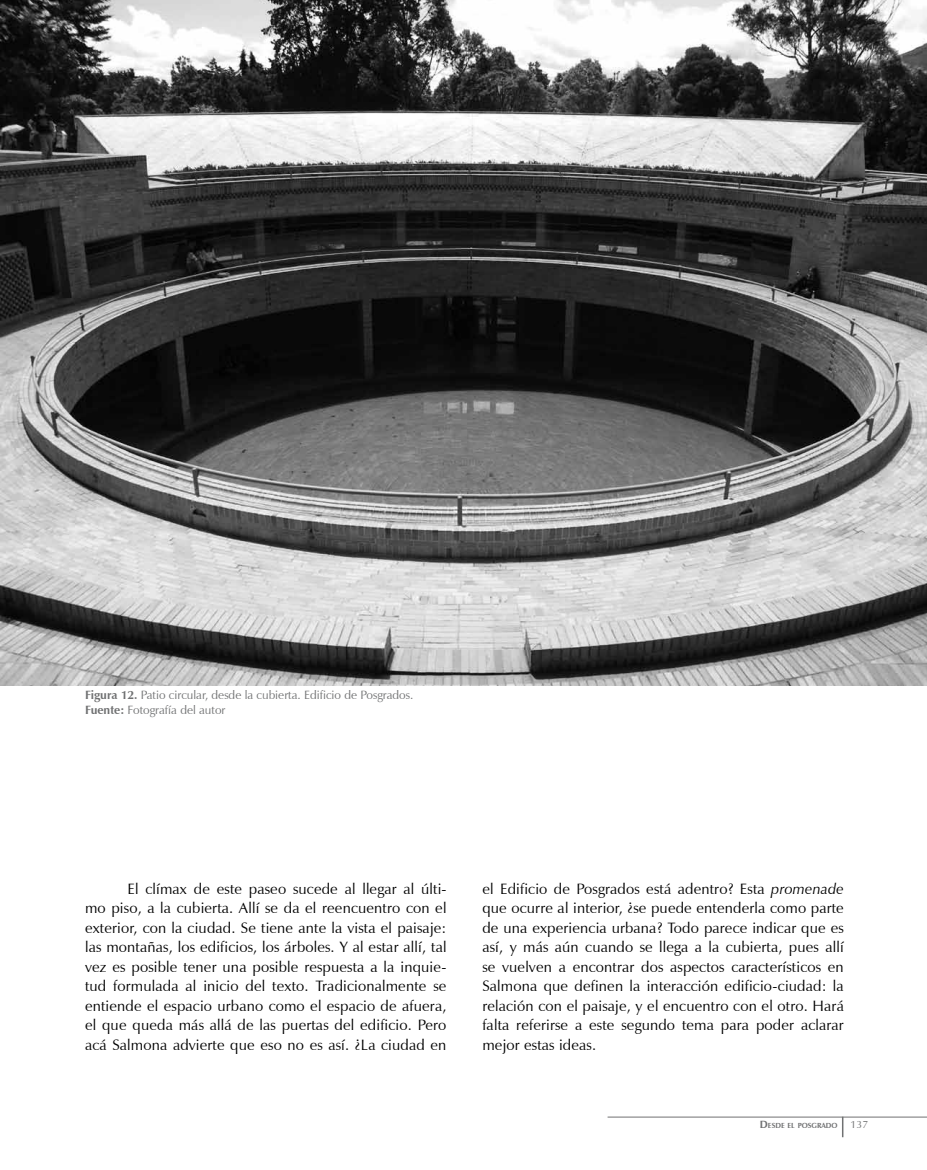
<style>
.page{position:relative;width:927px;height:1170px;background:#fff}
.page>*{position:absolute;margin:0;border:0;box-sizing:border-box;transform-origin:0 0}
.t1{font:15px/19.5px "Zapf Humanist 601 BT";letter-spacing:.01em;color:#000;text-align:justify}
.t2{font:12px/15px "Zapf Humanist 601 BT";color:#707172}
.t3{font:10.5px "Zapf Humanist 601 BT";color:#707172}
.t4{font:700 7.35px "Zapf Humanist 601 BT";color:#707172}
.s1{font-weight:700}
.s2{font-style:italic}
.s3{font-size:10.5px}
</style>
<div class="page">
<svg style="left:842px;top:1117px;width:1px;height:20px"></svg>
<hr style="left:608px;top:1116px;width:319px;height:1px;background:#707172">
<img style="left:0;top:0;width:927px;height:685px">
<p class="t2" style="left:85px;top:687px;width:330px"><span class="s1">Figura 12.</span> Patio circular, desde la cubierta. Edificio de Posgrados.<br><span class="s1">Fuente:</span> Fotografía del autor</p>
<p class="t1" style="left:85px;top:878px;width:363px;text-indent:43px">El clímax de este paseo sucede al llegar al últi&shy;mo piso, a la cubierta. Allí se da el reencuentro con el exterior, con la ciudad. Se tiene ante la vista el paisaje: las montañas, los edificios, los árboles. Y al estar allí, tal vez es posible tener una posible respuesta a la inquie&shy;tud formulada al inicio del texto. Tradicionalmente se entiende el espacio urbano como el espacio de afuera, el que queda más allá de las puertas del edificio. Pero acá Salmona advierte que eso no es así. ¿La ciudad en</p>
<p class="t1" style="left:482px;top:878px;width:363px">el Edificio de Posgrados está adentro? Esta <span class="s2">promenade </span>que ocurre al interior, ¿se puede entenderla como parte de una experiencia urbana? Todo parece indicar que es así, y más aún cuando se llega a la cubierta, pues allí se vuelven a encontrar dos aspectos característicos en Salmona que definen la interacción edificio-ciudad: la relación con el paisaje, y el encuentro con el otro. Hará falta referirse a este segundo tema para poder aclarar mejor estas ideas.</p>
<p class="t4" style="left:760px;top:1120px;width:79px"><span class="s3">D</span>ESDE EL POSGRADO</p>
<p class="t3" style="left:850px;top:1117px;width:19px">137</p>
</div>
